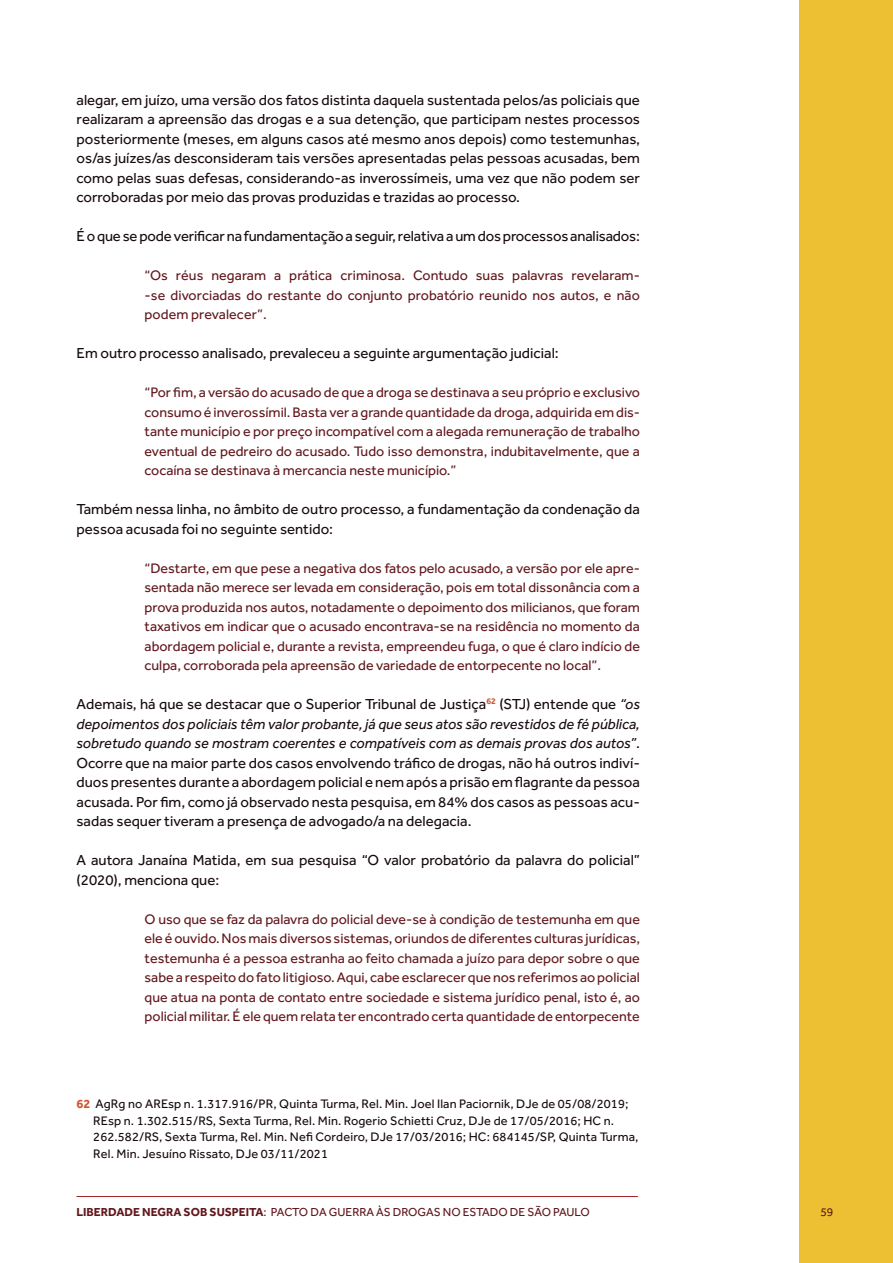
<style>
.page{position:relative;width:893px;height:1263px;background:#fff}
.page>*{position:absolute;margin:0;border:0;box-sizing:border-box;transform-origin:0 0}
.t1{font:15px/19.5px "Effra";color:#170a12;text-align:justify}
.t2{font:14.25px/19.5px "Effra";color:#61171c;text-align:justify}
.t3{font:12.75px/16.5px "Effra";letter-spacing:.01em;color:#170a12}
.t4{font:12px "Effra";letter-spacing:-.005em;color:#61171c}
.s1{font-style:italic}
.s2{font-weight:700;color:#d15430}
.s3{font-weight:700}
</style>
<div class="page">
<div style="left:799px;top:0;width:94px;height:1263px;background:#edbf33"></div>
<hr style="left:77px;top:1196px;width:561px;height:1px;background:#a12629">
<p class="t1" style="left:77px;top:90px;width:565px">alegar, em juízo, uma versão dos fatos distinta daquela sustentada pelos/as policiais que realizaram a apreensão das drogas e a sua detenção, que participam nestes processos posteriormente (meses, em alguns casos até mesmo anos depois) como testemunhas, os/as juízes/as desconsideram tais versões apresentadas pelas pessoas acusadas, bem como pelas suas defesas, considerando-as inverossímeis, uma vez que não podem ser corroboradas por meio das provas produzidas e trazidas ao processo.</p>
<p class="t1" style="left:77px;top:226px;width:565px">É o que se pode verificar na fundamentação a seguir, relativa a um dos processos analisados:</p>
<p class="t2" style="left:145px;top:265px;width:497px">“Os réus negaram a prática criminosa. Contudo suas palavras revelaram--se divorciadas do restante do conjunto probatório reunido nos autos, e não podem prevalecer”.</p>
<p class="t1" style="left:77px;top:343px;width:484px">Em outro processo analisado, prevaleceu a seguinte argumentação judicial:</p>
<p class="t2" style="left:145px;top:382px;width:497px">“Por fim, a versão do acusado de que a droga se destinava a seu próprio e exclusivo consumo é inverossímil. Basta ver a grande quantidade da droga, adquirida em dis&shy;tante município e por preço incompatível com a alegada remuneração de trabalho eventual de pedreiro do acusado. Tudo isso demonstra, indubitavelmente, que a cocaína se destinava à mercancia neste município.”</p>
<p class="t1" style="left:77px;top:499px;width:565px">Também nessa linha, no âmbito de outro processo, a fundamentação da condenação da pessoa acusada foi no seguinte sentido:</p>
<p class="t2" style="left:145px;top:558px;width:497px">“Destarte, em que pese a negativa dos fatos pelo acusado, a versão por ele apre&shy;sentada não merece ser levada em consideração, pois em total dissonância com a prova produzida nos autos, notadamente o depoimento dos milicianos, que foram taxativos em indicar que o acusado encontrava-se na residência no momento da abordagem policial e, durante a revista, empreendeu fuga, o que é claro indício de culpa, corroborada pela apreensão de variedade de entorpecente no local”.</p>
<p class="t1" style="left:77px;top:694px;width:565px">Ademais, há que se destacar que o Superior Tribunal de Justiça<sup>62</sup> (STJ) entende que <span class="s1">“os depoimentos dos policiais têm valor probante, já que seus atos são revestidos de fé pública, sobretudo quando se mostram coerentes e compatíveis com as demais provas dos autos”</span>.<br>Ocorre que na maior parte dos casos envolvendo tráfico de drogas, não há outros indiví&shy;duos presentes durante a abordagem policial e nem após a prisão em flagrante da pessoa acusada. Por fim, como já observado nesta pesquisa, em 84% dos casos as pessoas acu&shy;sadas sequer tiveram a presença de advogado/a na delegacia.</p>
<p class="t1" style="left:77px;top:850px;width:565px">A autora Janaína Matida, em sua pesquisa “O valor probatório da palavra do policial” (2020), menciona que:</p>
<p class="t2" style="left:145px;top:909px;width:497px">O uso que se faz da palavra do policial deve-se à condição de testemunha em que ele é ouvido. Nos mais diversos sistemas, oriundos de diferentes culturas jurídicas, testemunha é a pessoa estranha ao feito chamada a juízo para depor sobre o que sabe a respeito do fato litigioso. Aqui, cabe esclarecer que nos referimos ao policial que atua na ponta de contato entre sociedade e sistema jurídico penal, isto é, ao policial militar. É ele quem relata ter encontrado certa quantidade de entorpecente</p>
<p class="t3" style="left:93px;top:1096px;width:547px;text-indent:-17px"><span class="s2">62</span> AgRg no AREsp n. 1.317.916/PR, Quinta Turma, Rel. Min. Joel Ilan Paciornik, DJe de 05/08/2019; REsp n. 1.302.515/RS, Sexta Turma, Rel. Min. Rogerio Schietti Cruz, DJe de 17/05/2016; HC n.<br>262.582/RS, Sexta Turma, Rel. Min. Nefi Cordeiro, DJe 17/03/2016; HC: 684145/SP, Quinta Turma, Rel. Min. Jesuíno Rissato, DJe 03/11/2021</p>
<p class="t4" style="left:77px;top:1205px;width:515px"><span class="s3">LIBERDADE NEGRA SOB SUSPEITA</span>: PACTO DA GUERRA ÀS DROGAS NO ESTADO DE SÃO PAULO</p>
<p class="t4" style="left:820px;top:1205px;width:15px">59</p>
</div>
